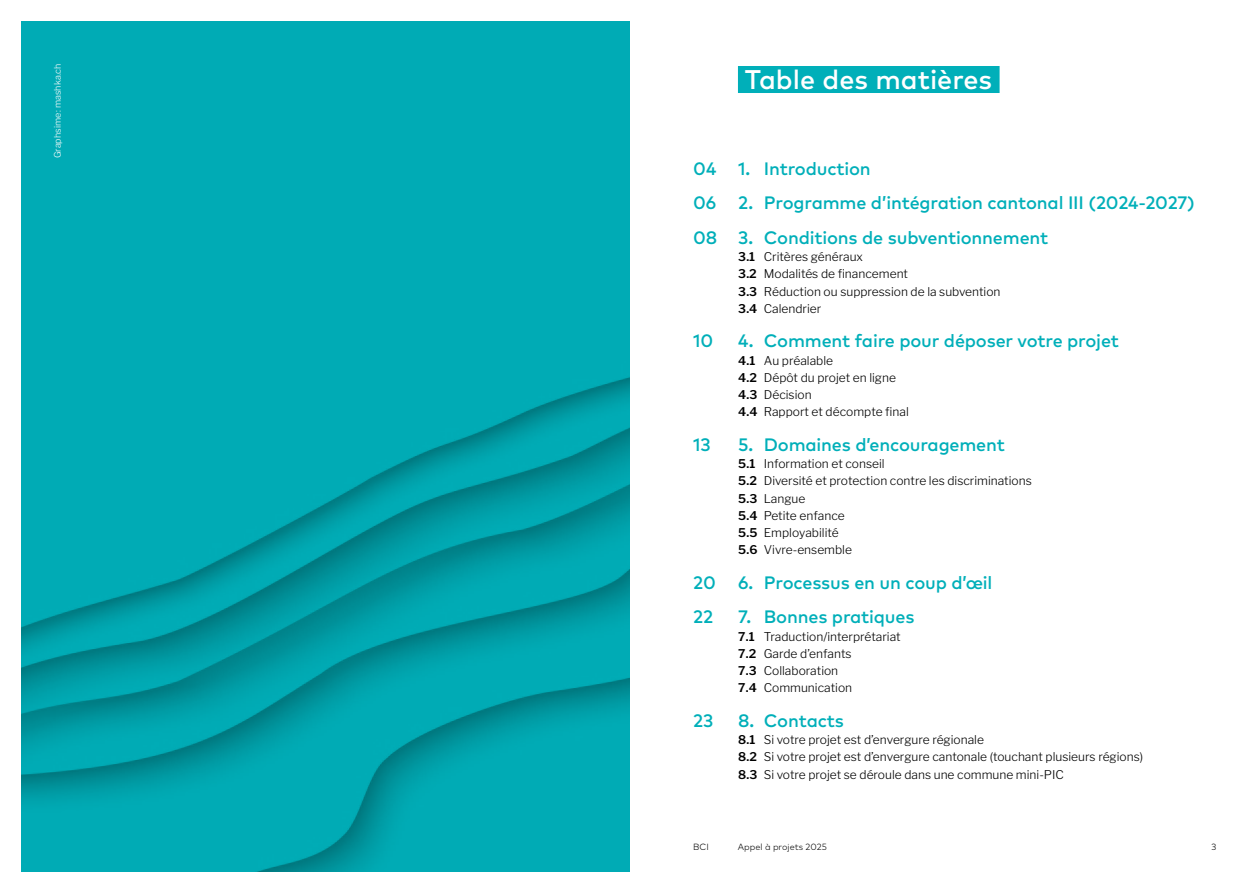
<style>
.page{position:relative;width:1259px;height:893px;background:#fff}
.page>*{position:absolute;margin:0;border:0;box-sizing:border-box;transform-origin:0 0}
.t1{font:500 27px "Mark Pro";color:#fff}
.t2{font:500 18px/34.5px "Mark Pro";letter-spacing:-.01em;color:#00afb9}
.t3{font:300 12px/17.2px "Libre Franklin";color:#000}
.t4{font:300 9px "Mark Pro";color:#000}
.t5{font:300 9px "Libre Franklin";color:#fff}
.s1{font-weight:600}
</style>
<div class="page">
<div style="left:738px;top:66px;width:261px;height:27px;background:#00afb9"></div>
<svg style="left:21px;top:21px;width:608px;height:851px;fill:#00abb5"></svg>
<p class="t5" style="left:52px;top:158px;width:96px;rotate:-90deg">Graphsime: mashka.ch</p>
<h1 class="t1" style="left:745px;top:59px;width:249px">Table des matières</h1>
<h2 class="t2" style="left:693px;top:150px;width:503px">04 1. Introduction<br>06 2. Programme d’intégration cantonal III (2024-2027)<br>08 3. Conditions de subventionnement</h2>
<p class="t3" style="left:738px;top:248px;width:264px"><span class="s1">3.1</span> Critères généraux<br><span class="s1">3.2</span> Modalités de financement<br><span class="s1">3.3</span> Réduction ou suppression de la subvention<br><span class="s1">3.4</span> Calendrier</p>
<h2 class="t2" style="left:693px;top:322px;width:22px">10</h2>
<h2 class="t2" style="left:738px;top:322px;width:382px">4. Comment faire pour déposer votre projet</h2>
<p class="t3" style="left:738px;top:352px;width:172px"><span class="s1">4.1</span> Au préalable<br><span class="s1">4.2</span> Dépôt du projet en ligne<br><span class="s1">4.3</span> Décision<br><span class="s1">4.4</span> Rapport et décompte final</p>
<h2 class="t2" style="left:693px;top:426px;width:19px">13</h2>
<h2 class="t2" style="left:738px;top:426px;width:268px">5. Domaines d’encouragement</h2>
<p class="t3" style="left:738px;top:455px;width:295px"><span class="s1">5.1</span> Information et conseil<br><span class="s1">5.2</span> Diversité et protection contre les discriminations<br><span class="s1">5.3</span> Langue<br><span class="s1">5.4</span> Petite enfance<br><span class="s1">5.5</span> Employabilité<br><span class="s1">5.6</span> Vivre-ensemble</p>
<h2 class="t2" style="left:693px;top:564px;width:301px">20 6. Processus en un coup d’œil<br>22</h2>
<h2 class="t2" style="left:738px;top:598px;width:178px">7. Bonnes pratiques</h2>
<p class="t3" style="left:738px;top:628px;width:164px"><span class="s1">7.1</span> Traduction/interprétariat<br><span class="s1">7.2</span> Garde d’enfants<br><span class="s1">7.3</span> Collaboration<br><span class="s1">7.4</span> Communication</p>
<h2 class="t2" style="left:693px;top:702px;width:22px">23</h2>
<h2 class="t2" style="left:738px;top:702px;width:107px">8. Contacts</h2>
<p class="t3" style="left:738px;top:731px;width:406px"><span class="s1">8.1</span> Si votre projet est d’envergure régionale<br><span class="s1">8.2</span> Si votre projet est d’envergure cantonale (touchant plusieurs régions)<br><span class="s1">8.3</span> Si votre projet se déroule dans une commune mini-PIC</p>
<p class="t4" style="left:693px;top:840px;width:17px">BCI</p>
<p class="t4" style="left:738px;top:840px;width:90px">Appel à projets 2025</p>
<p class="t4" style="left:1211px;top:840px;width:6px">3</p>
</div>
